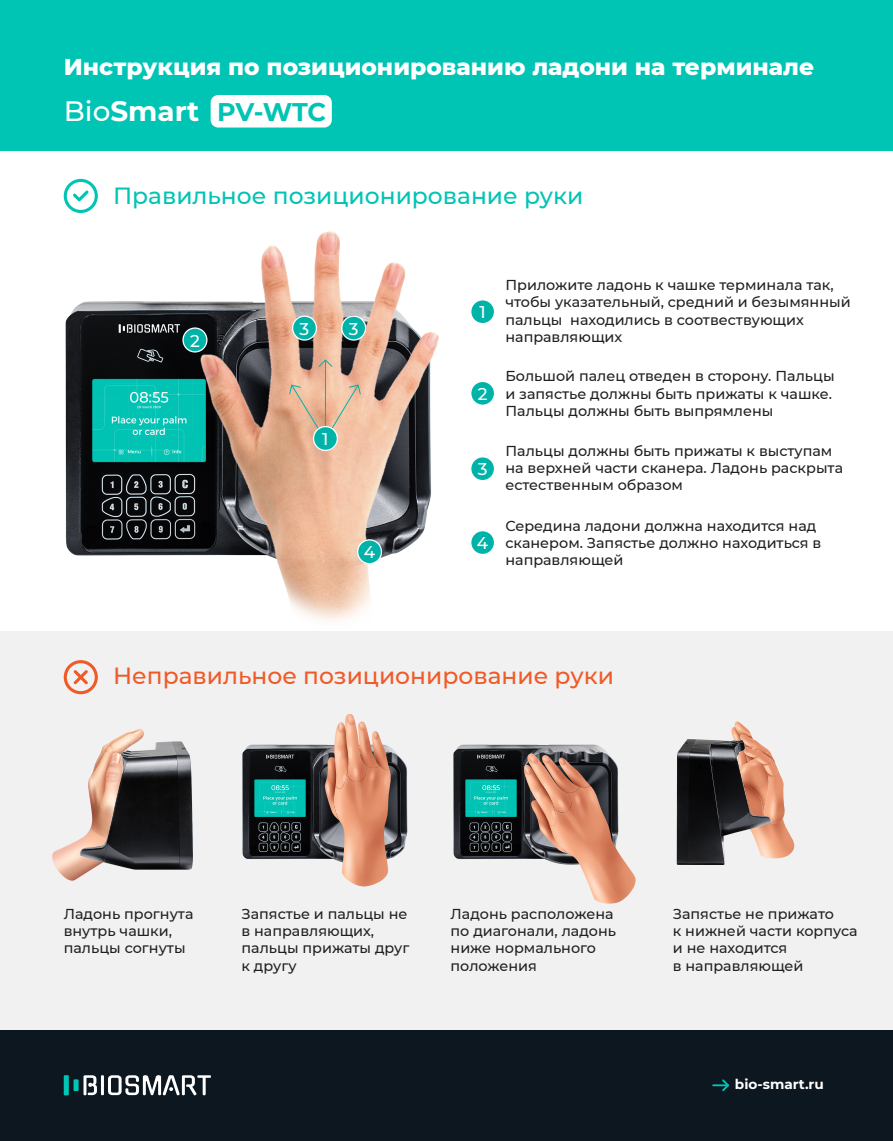
<style>
.page{position:relative;width:893px;height:1141px;background:#fff}
.page>*{position:absolute;margin:0;border:0;box-sizing:border-box;transform-origin:0 0}
.t1{font:700 25.5px "Montserrat";color:#00c4b4}
.t2{font:800 23.4px "Montserrat";color:#fff}
.t3{font:500 23.4px "Montserrat";color:#f05a26}
.t4{font:500 23.4px "Montserrat";color:#00c4b4}
.t5{font:500 16.95px "Montserrat";color:#fff}
.t6{font:500 14.4px/17.2px "Montserrat";color:#231f20}
.t7{font:700 13.65px "Montserrat";color:#fff}
.s1{font-weight:500;font-size:27.9px;color:#fff}
.s2{font-size:27.9px;color:#fff}
</style>
<div class="page">
<div style="left:0;top:631px;width:893px;height:399px;background:#f1f1f2"></div>
<svg style="left:775px;top:763px;width:20px;height:96px"></svg>
<svg style="left:52px;top:842px;width:23px;height:39px"></svg>
<div style="left:0;top:0;width:893px;height:150px;background:#00c4b4"></div>
<div style="left:211px;top:95px;width:121px;height:32px;background:#fff;border-radius:8px"></div>
<div style="left:0;top:1030px;width:893px;height:110px;background:#0d1720"></div>
<svg style="left:64px;top:1075px;width:147px;height:20px"></svg>
<svg style="left:713px;top:1079px;width:16px;height:12px"></svg>
<svg style="left:64px;top:179px;width:34px;height:15px"></svg>
<img style="left:63px;top:194px;width:137px;height:362px">
<img style="left:250px;top:744px;width:355px;height:115px">
<img style="left:200px;top:231px;width:239px;height:390px">
<svg style="left:64px;top:660px;width:34px;height:34px"></svg>
<div style="left:471px;top:300px;width:24px;height:23px;background:#00b3a9;border-radius:50%"></div>
<div style="left:470px;top:299px;width:25px;height:25px;border:1px solid #fff;border-radius:50%"></div>
<div style="left:471px;top:381px;width:24px;height:24px;background:#00b3a9;border-radius:50%"></div>
<div style="left:470px;top:380px;width:25px;height:26px;border:1px solid #fff;border-radius:50%"></div>
<div style="left:471px;top:456px;width:24px;height:24px;background:#00b3a9;border-radius:50%"></div>
<div style="left:470px;top:456px;width:25px;height:25px;border:1px solid #fff;border-radius:50%"></div>
<div style="left:471px;top:530px;width:24px;height:24px;background:#00b3a9;border-radius:50%"></div>
<div style="left:470px;top:530px;width:25px;height:25px;border:1px solid #fff;border-radius:50%"></div>
<div style="left:358px;top:540px;width:23px;height:23px;background:#00b3a9;border-radius:50%"></div>
<div style="left:357px;top:539px;width:25px;height:25px;border:1px solid #fff;border-radius:50%"></div>
<div style="left:342px;top:316px;width:24px;height:24px;background:#00b3a9;border-radius:50%"></div>
<div style="left:341px;top:315px;width:25px;height:25px;border:1px solid #fff;border-radius:50%"></div>
<div style="left:293px;top:316px;width:23px;height:24px;background:#00b3a9;border-radius:50%"></div>
<div style="left:292px;top:315px;width:25px;height:25px;border:1px solid #fff;border-radius:50%"></div>
<div style="left:183px;top:328px;width:24px;height:24px;background:#00b3a9;border-radius:50%"></div>
<div style="left:182px;top:327px;width:25px;height:25px;border:1px solid #fff;border-radius:50%"></div>
<svg style="left:318px;top:359px;width:15px;height:8px"></svg>
<hr style="left:325px;top:360px;width:1px;height:68px;background:#00b3a9">
<svg style="left:330px;top:384px;width:31px;height:47px"></svg>
<svg style="left:289px;top:384px;width:31px;height:47px"></svg>
<div style="left:314px;top:426px;width:23px;height:24px;background:#00b3a9;border-radius:50%"></div>
<div style="left:313px;top:426px;width:25px;height:25px;border:1px solid #fff;border-radius:50%"></div>
<img style="left:75px;top:728px;width:175px;height:152px">
<svg style="left:324px;top:714px;width:68px;height:173px"></svg>
<svg style="left:522px;top:751px;width:114px;height:153px"></svg>
<img style="left:676px;top:721px;width:99px;height:144px">
<h2 class="t2" style="left:64px;top:50px;width:752px">Инструкция по позиционированию ладони на терминале</h2>
<h1 class="t1" style="left:64px;top:93px;width:264px"><span class="s1">Bio</span><span class="s2">Smart</span> PV-WTC</h1>
<h2 class="t4" style="left:113px;top:179px;width:472px">Правильное позиционирование руки</h2>
<p class="t5" style="left:190px;top:328px;width:11px">2</p>
<p class="t5" style="left:300px;top:317px;width:11px">3</p>
<p class="t5" style="left:349px;top:317px;width:11px">3</p>
<p class="t5" style="left:322px;top:427px;width:8px">1</p>
<p class="t5" style="left:364px;top:540px;width:13px">4</p>
<p class="t5" style="left:479px;top:300px;width:8px">1</p>
<p class="t5" style="left:478px;top:382px;width:11px">2</p>
<p class="t5" style="left:478px;top:457px;width:11px">3</p>
<p class="t5" style="left:477px;top:531px;width:13px">4</p>
<p class="t6" style="left:505px;top:276px;width:347px">Приложите ладонь к чашке терминала так, чтобы указательный, средний и безымянный пальцы находились в соотвествующих направляющих</p>
<p class="t6" style="left:505px;top:367px;width:331px">Большой палец отведен в сторону. Пальцы и запястье должны быть прижаты к чашке.<br>Пальцы должны быть выпрямлены</p>
<p class="t6" style="left:505px;top:441px;width:339px">Пальцы должны быть прижаты к выступам на верхней части сканера. Ладонь раскрыта естественным образом</p>
<p class="t6" style="left:505px;top:516px;width:317px">Середина ладони должна находится над сканером. Запястье должно находиться в направляющей</p>
<h2 class="t3" style="left:113px;top:659px;width:502px">Неправильное позиционирование руки</h2>
<p class="t6" style="left:64px;top:904px;width:131px">Ладонь прогнута внутрь чашки, пальцы согнуты</p>
<p class="t6" style="left:242px;top:904px;width:169px">Запястье и пальцы не в направляющих, пальцы прижаты друг к другу</p>
<p class="t6" style="left:451px;top:904px;width:167px">Ладонь расположена по диагонали, ладонь ниже нормального положения</p>
<p class="t6" style="left:673px;top:904px;width:186px">Запястье не прижато<br>к нижней части корпуса и не находится<br>в направляющей</p>
<p class="t7" style="left:735px;top:1074px;width:90px">bio-smart.ru</p>
</div>
